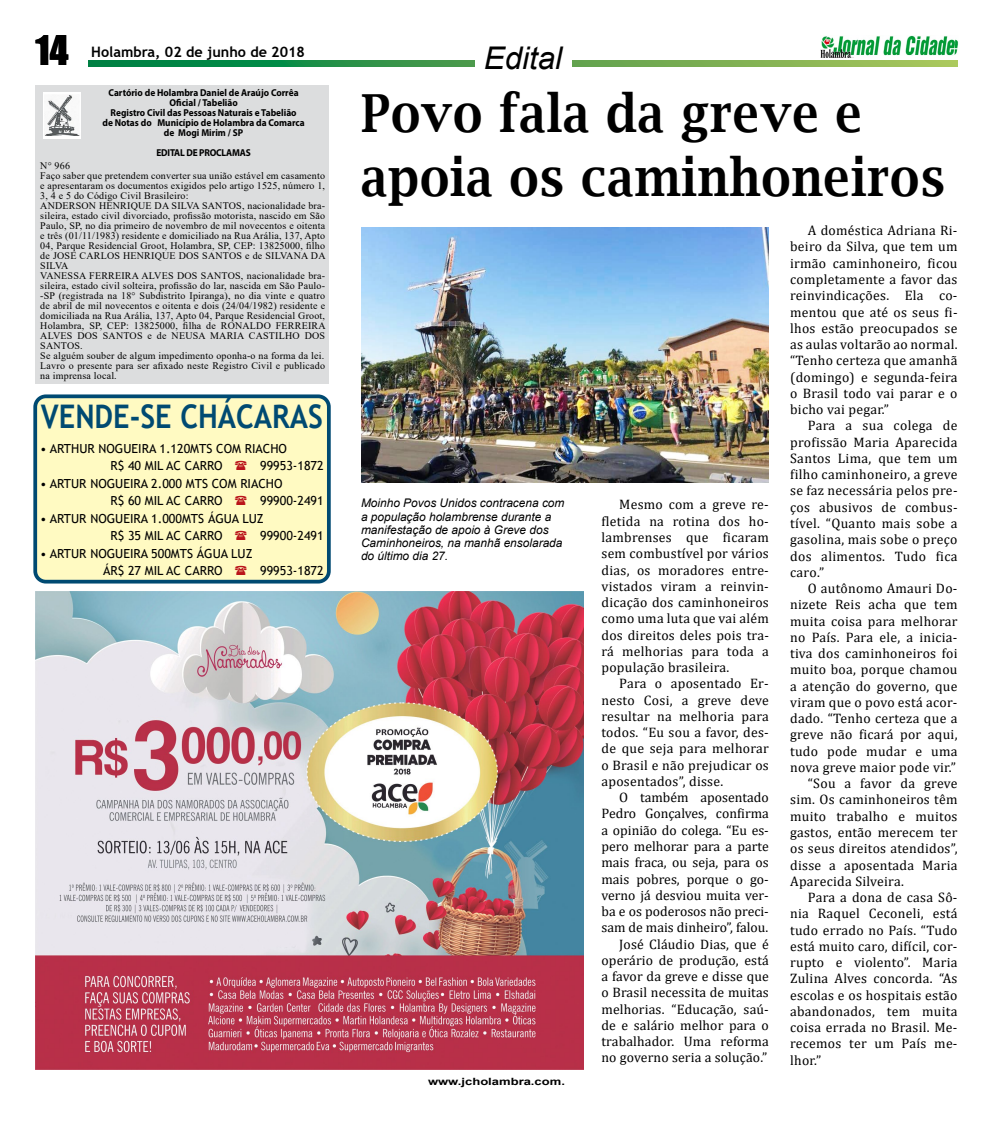
<style>
.page{position:relative;width:993px;height:1124px;background:#fff}
.page>*{position:absolute;margin:0;border:0;box-sizing:border-box;transform-origin:0 0}
.t1{font:600 52.5px/63px "Lucida Bright";letter-spacing:.02em;color:#000;scale:.9 1}
.t2{font:37.5px "Impact";color:#000}
.t3{font:700 32.5px "Trebuchet MS";color:#004a72;scale:.89 1}
.t4{font:italic 31.25px "Arial";color:#000}
.t5{font:700 14.38px "Trebuchet MS";color:#000}
.t6{font:13.75px/16.2px "Cambria";letter-spacing:.02em;color:#000;text-align:justify}
.t7{font:13.75px/16.2px "Cambria";color:#000;text-align:right}
.t8{font:12.5px/17.4px "Trebuchet MS";color:#000}
.t9{font:italic 11.88px/13.1px "Arial";color:#000}
.t10{font:10px/10px "Times New Roman";letter-spacing:.02em;color:#000}
.t11{font:700 10px/10px "Myriad Pro";color:#000;text-align:center;scale:.93 1}
.t12{font:700 10px "Arial";color:#000;scale:1.3 1}
.t13{font:700 10px "Myriad Pro";letter-spacing:-.02em;color:#000;scale:.93 1}
</style>
<div class="page">
<img style="left:955px;top:39px;width:3px;height:16px">
<svg style="left:89px;top:60px;width:868px;height:7px;background:#4fa04e"></svg>
<img style="left:820px;top:35px;width:135px;height:23px">
<div style="left:474px;top:40px;width:97px;height:35px;background:#fff"></div>
<div style="left:35px;top:85px;width:293px;height:298px;background:#dcddde"></div>
<div style="left:43px;top:92px;width:37px;height:47px;background:#fff"></div>
<img style="left:45px;top:95px;width:35px;height:41px">
<img style="left:35px;top:591px;width:548px;height:478px">
<div style="left:35px;top:396px;width:294px;height:185px;background:#fffac2;border-radius:11px"></div>
<div style="left:33px;top:394px;width:297px;height:189px;border:4px solid #004a72;border-radius:11px"></div>
<img style="left:361px;top:228px;width:407px;height:254px">
<h2 class="t2" style="left:35px;top:21px;width:35px">14</h2>
<h3 class="t4" style="left:483px;top:38px;width:80px">Edital</h3>
<p class="t5" style="left:91px;top:43px;width:215px">Holambra, 02 de junho de 2018</p>
<p class="t11" style="left:102px;top:87px;width:219px">Cartório de Holambra Daniel de Araújo Corrêa Oficial / Tabelião<br>Registro Civil das Pessoas Naturais e Tabelião<br>de Notas do Município de Holambra da Comarca de Mogi Mirim / SP</p>
<p class="t13" style="left:156px;top:146px;width:103px">EDITAL DE PROCLAMAS</p>
<p class="t10" style="left:40px;top:161px;width:287px">N° 966<br>Faço saber que pretendem converter sua união estável em casamento e apresentaram os documentos exigidos pelo artigo 1525, número 1, 3, 4 e 5 do Código Civil Brasileiro:<br>ANDERSON HENRIQUE DA SILVA SANTOS, nacionalidade bra&shy;sileira, estado civil divorciado, profissão motorista, nascido em São Paulo, SP, no dia primeiro de novembro de mil novecentos e oitenta e três (01/11/1983) residente e domiciliado na Rua Arália, 137, Apto 04, Parque Residencial Groot, Holambra, SP, CEP: 13825000, filho de JOSE CARLOS HENRIQUE DOS SANTOS e de SILVANA DA SILVA<br>VANESSA FERREIRA ALVES DOS SANTOS, nacionalidade bra&shy;sileira, estado civil solteira, profissão do lar, nascida em São Paulo--SP (registrada na 18° Subdistrito Ipiranga), no dia vinte e quatro de abril de mil novecentos e oitenta e dois (24/04/1982) residente e domiciliada na Rua Arália, 137, Apto 04, Parque Residencial Groot, Holambra, SP, CEP: 13825000, filha de RONALDO FERREIRA ALVES DOS SANTOS e de NEUSA MARIA CASTILHO DOS SANTOS.<br>Se alguém souber de algum impedimento oponha-o na forma da lei.<br>Lavro o presente para ser afixado neste Registro Civil e publicado na imprensa local.</p>
<h3 class="t3" style="left:41px;top:396px;width:318px">VENDE-SE CHÁCARAS</h3>
<p class="t8" style="left:40px;top:439px;width:248px;text-align:center">• ARTHUR NOGUEIRA 1.120MTS COM RIACHO<br>R$ 40 MIL AC CARRO</p>
<p class="t8" style="left:260px;top:457px;width:65px">99953-1872</p>
<p class="t8" style="left:110px;top:474px;width:173px;text-indent:-70px">• ARTUR NOGUEIRA 2.000 MTS COM RIACHO<br>R$ 60 MIL AC CARRO</p>
<p class="t8" style="left:260px;top:492px;width:65px">99900-2491</p>
<p class="t8" style="left:110px;top:509px;width:155px;text-indent:-70px">• ARTUR NOGUEIRA 1.000MTS ÁGUA LUZ<br>R$ 35 MIL AC CARRO</p>
<p class="t8" style="left:260px;top:527px;width:65px">99900-2491</p>
<p class="t8" style="left:103px;top:544px;width:151px;text-indent:-63px">• ARTUR NOGUEIRA 500MTS ÁGUA LUZ<br>ÁR$ 27 MIL AC CARRO</p>
<p class="t8" style="left:260px;top:561px;width:65px">99953-1872</p>
<h1 class="t1" style="left:361px;top:82px;width:650px">Povo fala da greve e apoia os caminhoneiros</h1>
<p class="t9" style="left:361px;top:497px;width:205px">Moinho Povos Unidos contracena com a população holambrense durante a manifestação de apoio à Greve dos<br>Caminhoneiros, na manhã ensolarada do último dia 27.</p>
<p class="t12" style="left:428px;top:1074px;width:107px">www.jcholambra.com.</p>
<p class="t6" style="left:601px;top:496px;width:169px;text-indent:18px">Mesmo com a greve re&shy;fletida na rotina dos ho&shy;lambrenses que ficaram sem combustível por vários dias, os moradores entre&shy;vistados viram a reinvin&shy;dicação dos caminhoneiros como uma luta que vai além dos direitos deles pois tra&shy;rá melhorias para toda a população brasileira.</p>
<p class="t6" style="left:601px;top:675px;width:169px;text-indent:18px">Para o aposentado Er&shy;nesto Cosi, a greve deve resultar na melhoria para todos. “Eu sou a favor, des&shy;de que seja para melhorar o Brasil e não prejudicar os aposentados”, disse.</p>
<p class="t7" style="left:601px;top:789px;width:169px">O também aposentado<br>Pedro Gonçalves, confirma a opinião do colega. “Eu es&shy;pero melhorar para a parte mais fraca, ou seja, para os mais pobres, porque o go&shy;verno já desviou muita ver&shy;ba e os poderosos não preci&shy;sam de mais dinheiro”, falou.<br>José Cláudio Dias, que é operário de produção, está a favor da greve e disse que o Brasil necessita de muitas melhorias. “Educação, saú&shy;de e salário melhor para o trabalhador. Uma reforma no governo seria a solução.”</p>
<p class="t6" style="left:789px;top:222px;width:169px;text-indent:18px">A doméstica Adriana Ri&shy;beiro da Silva, que tem um irmão caminhoneiro, ficou completamente a favor das reinvindicações. Ela co&shy;mentou que até os seus fi&shy;lhos estão preocupados se as aulas voltarão ao normal. “Tenho certeza que amanhã (domingo) e segunda-feira o Brasil todo vai parar e o bicho vai pegar.”</p>
<p class="t6" style="left:789px;top:417px;width:169px;text-indent:18px">Para a sua colega de profissão Maria Aparecida Santos Lima, que tem um filho caminhoneiro, a greve se faz necessária pelos pre&shy;ços abusivos de combus&shy;tível. “Quanto mais sobe a gasolina, mais sobe o preço dos alimentos. Tudo fica caro.”</p>
<p class="t6" style="left:807px;top:580px;width:151px">O autônomo Amauri Do-</p>
<p class="t6" style="left:789px;top:596px;width:169px">nizete Reis acha que tem</p>
<p class="t6" style="left:789px;top:612px;width:169px">muita coisa para melhorar</p>
<p class="t6" style="left:789px;top:629px;width:169px">no País. Para ele, a inicia-</p>
<p class="t6" style="left:789px;top:645px;width:169px">tiva dos caminhoneiros foi</p>
<p class="t6" style="left:789px;top:661px;width:169px">muito boa, porque chamou</p>
<p class="t6" style="left:789px;top:677px;width:169px">a atenção do governo, que</p>
<p class="t6" style="left:789px;top:694px;width:169px">viram que o povo está acor-</p>
<p class="t6" style="left:789px;top:710px;width:169px">dado. “Tenho certeza que a</p>
<p class="t6" style="left:789px;top:726px;width:169px">greve não ficará por aqui,</p>
<p class="t6" style="left:789px;top:742px;width:169px">tudo pode mudar e uma</p>
<p class="t6" style="left:789px;top:759px;width:167px">nova greve maior pode vir.”</p>
<p class="t6" style="left:807px;top:775px;width:151px">“Sou a favor da greve</p>
<p class="t6" style="left:789px;top:791px;width:169px">sim. Os caminhoneiros têm</p>
<p class="t6" style="left:789px;top:807px;width:169px">muito trabalho e muitos</p>
<p class="t6" style="left:789px;top:824px;width:169px">gastos, então merecem ter</p>
<p class="t6" style="left:789px;top:840px;width:169px">os seus direitos atendidos”,</p>
<p class="t6" style="left:789px;top:856px;width:169px">disse a aposentada Maria</p>
<p class="t6" style="left:789px;top:872px;width:115px">Aparecida Silveira.</p>
<p class="t6" style="left:807px;top:889px;width:151px">Para a dona de casa Sô-</p>
<p class="t6" style="left:789px;top:905px;width:169px">nia Raquel Ceconeli, está</p>
<p class="t6" style="left:789px;top:921px;width:169px">tudo errado no País. “Tudo</p>
<p class="t6" style="left:789px;top:937px;width:169px">está muito caro, difícil, cor-</p>
<p class="t6" style="left:789px;top:954px;width:169px">rupto e violento”. Maria</p>
<p class="t6" style="left:789px;top:970px;width:169px">Zulina Alves concorda. “As</p>
<p class="t6" style="left:789px;top:986px;width:169px">escolas e os hospitais estão</p>
<p class="t6" style="left:789px;top:1002px;width:169px">abandonados, tem muita</p>
<p class="t6" style="left:789px;top:1019px;width:169px">coisa errada no Brasil. Me-</p>
<p class="t6" style="left:789px;top:1035px;width:169px">recemos ter um País me-</p>
<p class="t6" style="left:789px;top:1051px;width:33px">lhor.”</p>
</div>
